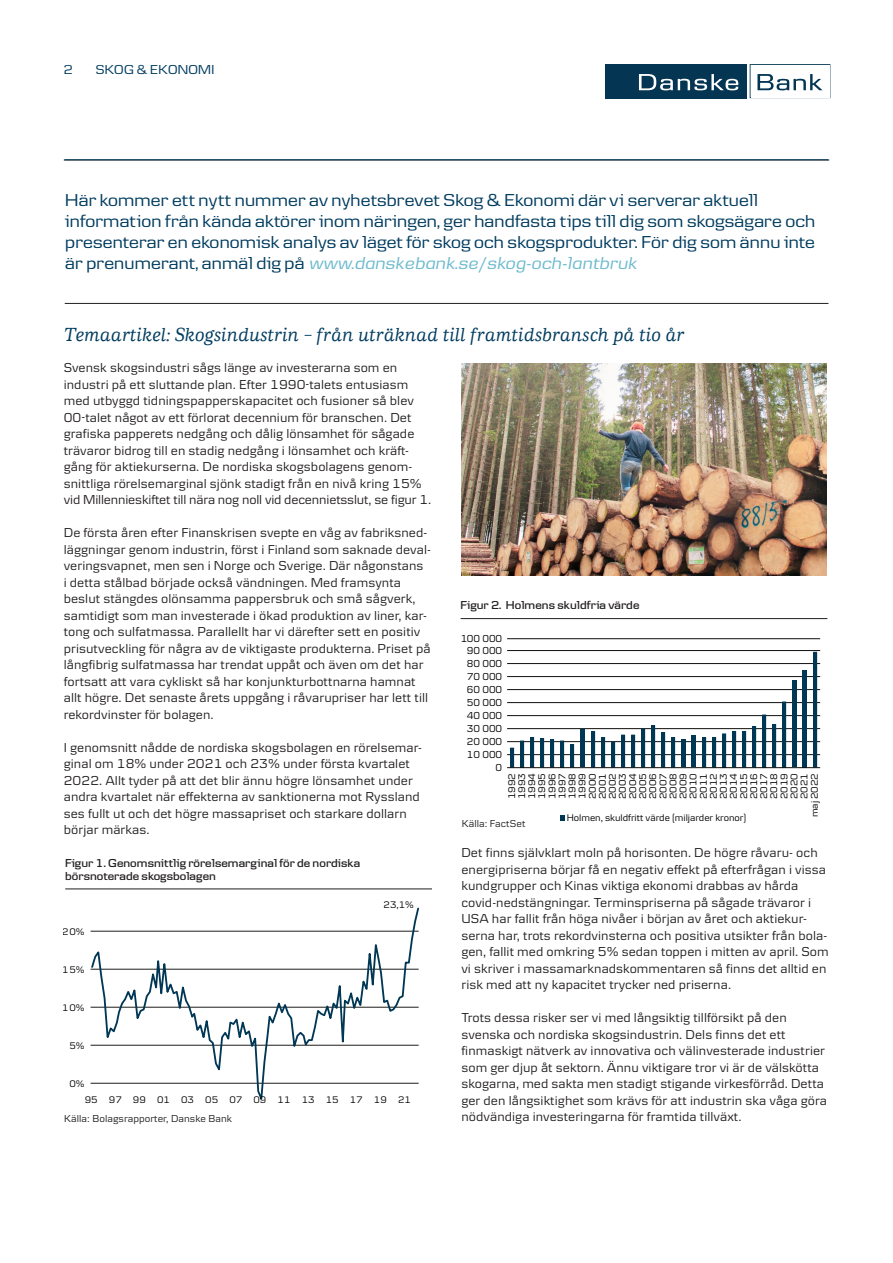
<style>
.page{position:relative;width:893px;height:1263px;background:#fff}
.page>*{position:absolute;margin:0;border:0;box-sizing:border-box;transform-origin:0 0}
.t1{font:italic 500 19.5px "Danske Human";letter-spacing:.005em;color:#003c5f}
.Brödtext{font:18px/21px "Danske Headline";letter-spacing:.01em;color:#003c5f}
.t2{font:13.5px/16.5px "Danske Textv 2";letter-spacing:.005em;color:#231f20}
.Brödtext-2{font:13.5px "Danske Headline";letter-spacing:.02em;color:#003c5f}
.t3{font:600 12px/13.5px "Danske Headline";letter-spacing:.005em;color:#231f20}
.t4{font:10.5px "Danske Textv 2";color:#000}
.Brödtext-3{font:10.5px "Danske Textv 2";letter-spacing:.005em;color:#231f20}
.t5{font:10.05px/10.1px "Danske Textv 2";letter-spacing:-.005em;color:#000;text-align:right}
.t6{font:9.9px "Danske Textv 2";color:#000}
.s1{font-style:italic;color:#6dbace}
</style>
<div class="page">
<hr style="left:64px;top:160px;width:765px;height:1px;background:#231f20">
<div style="left:605px;top:64px;width:141px;height:34px;background:#043653"></div>
<svg style="left:639px;top:74px;width:99px;height:16px"></svg>
<svg style="left:750px;top:64px;width:80px;height:34px"></svg>
<img style="left:461px;top:364px;width:365px;height:211px">
<hr style="left:64px;top:159px;width:764px;height:1px;background:#003c5f">
<hr style="left:65px;top:303px;width:763px;height:1px;background:#231f20">
<hr style="left:91px;top:901px;width:328px;height:1px;background:#1d1d1b">
<svg style="left:90px;top:907px;width:329px;height:193px"></svg>
<hr style="left:65px;top:889px;width:367px;height:1px;background:#231f20">
<hr style="left:507px;top:754px;width:313px;height:1px;background:#0f100e">
<hr style="left:507px;top:741px;width:313px;height:1px;background:#0f100e">
<hr style="left:507px;top:728px;width:313px;height:1px;background:#0f100e">
<hr style="left:507px;top:715px;width:313px;height:1px;background:#0f100e">
<hr style="left:507px;top:702px;width:313px;height:1px;background:#0f100e">
<hr style="left:507px;top:689px;width:313px;height:1px;background:#0f100e">
<hr style="left:507px;top:676px;width:313px;height:1px;background:#0f100e">
<hr style="left:507px;top:663px;width:313px;height:1px;background:#0f100e">
<hr style="left:507px;top:650px;width:313px;height:1px;background:#0f100e">
<hr style="left:507px;top:638px;width:313px;height:1px;background:#0f100e">
<div style="left:813px;top:652px;width:4px;height:115px;border:1px solid #003755"></div>
<hr style="left:803px;top:670px;width:4px;height:97px;background:#003755">
<hr style="left:793px;top:681px;width:4px;height:86px;background:#003755">
<div style="left:782px;top:701px;width:4px;height:66px;border:1px solid #003755"></div>
<div style="left:772px;top:724px;width:4px;height:43px;border:1px solid #003755"></div>
<div style="left:762px;top:714px;width:4px;height:53px;border:1px solid #003755"></div>
<div style="left:752px;top:726px;width:4px;height:41px;border:1px solid #003755"></div>
<div style="left:742px;top:731px;width:4px;height:36px;border:1px solid #003755"></div>
<div style="left:732px;top:731px;width:4px;height:36px;border:1px solid #003755"></div>
<div style="left:722px;top:733px;width:4px;height:34px;border:1px solid #003755"></div>
<div style="left:712px;top:737px;width:4px;height:30px;border:1px solid #003755"></div>
<div style="left:702px;top:737px;width:4px;height:30px;border:1px solid #003755"></div>
<hr style="left:692px;top:735px;width:4px;height:32px;background:#003755">
<hr style="left:682px;top:740px;width:4px;height:27px;background:#003755">
<div style="left:671px;top:737px;width:4px;height:30px;border:1px solid #003755"></div>
<div style="left:661px;top:732px;width:4px;height:35px;border:1px solid #003755"></div>
<div style="left:651px;top:725px;width:4px;height:42px;border:1px solid #003755"></div>
<div style="left:641px;top:729px;width:4px;height:38px;border:1px solid #003755"></div>
<div style="left:631px;top:735px;width:4px;height:32px;border:1px solid #003755"></div>
<div style="left:621px;top:735px;width:4px;height:32px;border:1px solid #003755"></div>
<div style="left:611px;top:742px;width:4px;height:25px;border:1px solid #003755"></div>
<div style="left:601px;top:737px;width:4px;height:30px;border:1px solid #003755"></div>
<div style="left:591px;top:731px;width:4px;height:36px;border:1px solid #003755"></div>
<hr style="left:581px;top:729px;width:4px;height:38px;background:#003755">
<div style="left:570px;top:744px;width:4px;height:23px;border:1px solid #003755"></div>
<div style="left:560px;top:741px;width:4px;height:26px;border:1px solid #003755"></div>
<div style="left:550px;top:739px;width:4px;height:28px;border:1px solid #003755"></div>
<div style="left:540px;top:738px;width:4px;height:29px;border:1px solid #003755"></div>
<div style="left:530px;top:737px;width:4px;height:30px;border:1px solid #003755"></div>
<div style="left:520px;top:741px;width:4px;height:26px;border:1px solid #003755"></div>
<div style="left:510px;top:748px;width:4px;height:19px;border:1px solid #003755"></div>
<hr style="left:507px;top:767px;width:313px;height:1px;background:#0f100e">
<svg style="left:561px;top:815px;width:4px;height:6px"></svg>
<hr style="left:461px;top:618px;width:366px;height:1px;background:#231f20">
<p class="Brödtext-2" style="left:64px;top:62px;width:11px">2</p>
<p class="Brödtext-2" style="left:96px;top:62px;width:120px">SKOG &amp; EKONOMI</p>
<p class="Brödtext" style="left:65px;top:189px;width:751px">Här kommer ett nytt nummer av nyhetsbrevet Skog &amp; Ekonomi där vi serverar aktuell information från kända aktörer inom näringen, ger handfasta tips till dig som skogsägare och presenterar en ekonomisk analys av läget för skog och skogsprodukter. För dig som ännu inte är prenumerant, anmäl dig på <span class="s1">www.danskebank.se/skog-och-lantbruk</span></p>
<p class="t1" style="left:64px;top:323px;width:622px">Temaartikel: Skogsindustrin – från uträknad till framtidsbransch på tio år</p>
<p class="t2" style="left:64px;top:359px;width:369px">Svensk skogsindustri sågs länge av investerarna som en industri på ett sluttande plan. Efter 1990-talets entusiasm med utbyggd tidningspapperskapacitet och fusioner så blev 00-talet något av ett förlorat decennium för branschen. Det grafiska papperets nedgång och dålig lönsamhet för sågade trävaror bidrog till en stadig nedgång i lönsamhet och kräft&shy;gång för aktiekurserna. De nordiska skogsbolagens genom&shy;snittliga rörelsemarginal sjönk stadigt från en nivå kring 15% vid Millennieskiftet till nära nog noll vid decennietsslut, se figur 1.</p>
<p class="t2" style="left:64px;top:524px;width:369px">De första åren efter Finanskrisen svepte en våg av fabriksned&shy;läggningar genom industrin, först i Finland som saknade deval&shy;veringsvapnet, men sen i Norge och Sverige. Där någonstans<br>i detta stålbad började också vändningen. Med framsynta beslut stängdes olönsamma pappersbruk och små sågverk, samtidigt som man investerade i ökad produktion av liner, kar&shy;tong och sulfatmassa. Parallellt har vi därefter sett en positiv prisutveckling för några av de viktigaste produkterna. Priset på långfibrig sulfatmassa har trendat uppåt och även om det har fortsatt att vara cykliskt så har konjunkturbottnarna hamnat allt högre. Det senaste årets uppgång i råvarupriser har lett till rekordvinster för bolagen.</p>
<p class="t2" style="left:64px;top:739px;width:360px">I genomsnitt nådde de nordiska skogsbolagen en rörelsemar&shy;ginal om 18% under 2021 och 23% under första kvartalet 2022. Allt tyder på att det blir ännu högre lönsamhet under andra kvartalet när effekterna av sanktionerna mot Ryssland ses fullt ut och det högre massapriset och starkare dollarn börjar märkas.</p>
<p class="t3" style="left:65px;top:856px;width:297px">Figur 1. Genomsnittlig rörelsemarginal för de nordiska börsnoterade skogsbolagen</p>
<p class="t6" style="left:63px;top:926px;width:23px">20%</p>
<p class="t6" style="left:63px;top:964px;width:23px">15%</p>
<p class="t6" style="left:63px;top:1002px;width:23px">10%</p>
<p class="t6" style="left:69px;top:1040px;width:17px">5%</p>
<p class="t6" style="left:69px;top:1078px;width:17px">0%</p>
<p class="t6" style="left:384px;top:899px;width:32px">23,1%</p>
<p class="t6" style="left:85px;top:1094px;width:328px">95 97 99 01 03 05 07 09 11 13 15 17 19 21</p>
<p class="Brödtext-3" style="left:64px;top:1113px;width:169px">Källa: Bolagsrapporter, Danske Bank</p>
<p class="t3" style="left:461px;top:598px;width:180px">Figur 2. Holmens skuldfria värde</p>
<p class="t4" style="left:460px;top:632px;width:44px">100 000</p>
<p class="t4" style="left:467px;top:644px;width:37px">90 000</p>
<p class="t4" style="left:467px;top:657px;width:37px">80 000</p>
<p class="t4" style="left:467px;top:670px;width:37px">70 000</p>
<p class="t4" style="left:467px;top:683px;width:37px">60 000</p>
<p class="t4" style="left:467px;top:696px;width:37px">50 000</p>
<p class="t4" style="left:467px;top:709px;width:37px">40 000</p>
<p class="t4" style="left:467px;top:722px;width:37px">30 000</p>
<p class="t4" style="left:467px;top:735px;width:37px">20 000</p>
<p class="t4" style="left:467px;top:748px;width:37px">10 000</p>
<p class="t4" style="left:496px;top:761px;width:8px">0</p>
<p class="t5" style="left:506px;top:817px;width:46px;rotate:-90deg">1992<br>1993<br>1994<br>1995<br>1996<br>1997<br>1998<br>1999<br>2000<br>2001<br>2002<br>2003<br>2004<br>2005<br>2006<br>2007<br>2008<br>2009<br>2010<br>2011<br>2012<br>2013<br>2014<br>2015<br>2016<br>2017<br>2018<br>2019<br>2020<br>2021 maj 2022</p>
<p class="t5" style="left:567px;top:812px;width:181px">Holmen, skuldfritt värde (miljarder kronor)</p>
<p class="Brödtext-3" style="left:462px;top:818px;width:65px">Källa: FactSet</p>
<p class="t2" style="left:461px;top:844px;width:369px">Det finns självklart moln på horisonten. De högre råvaru- och energipriserna börjar få en negativ effekt på efterfrågan i vissa kundgrupper och Kinas viktiga ekonomi drabbas av hårda covid-nedstängningar. Terminspriserna på sågade trävaror i USA har fallit från höga nivåer i början av året och aktiekur&shy;serna har, trots rekordvinsterna och positiva utsikter från bola&shy;gen, fallit med omkring 5% sedan toppen i mitten av april. Som vi skriver i massamarknadskommentaren så finns det alltid en risk med att ny kapacitet trycker ned priserna.</p>
<p class="t2" style="left:461px;top:1009px;width:367px">Trots dessa risker ser vi med långsiktig tillförsikt på den svenska och nordiska skogsindustrin. Dels finns det ett finmaskigt nätverk av innovativa och välinvesterade industrier som ger djup åt sektorn. Ännu viktigare tror vi är de välskötta skogarna, med sakta men stadigt stigande virkesförråd. Detta ger den långsiktighet som krävs för att industrin ska våga göra nödvändiga investeringarna för framtida tillväxt.</p>
</div>
